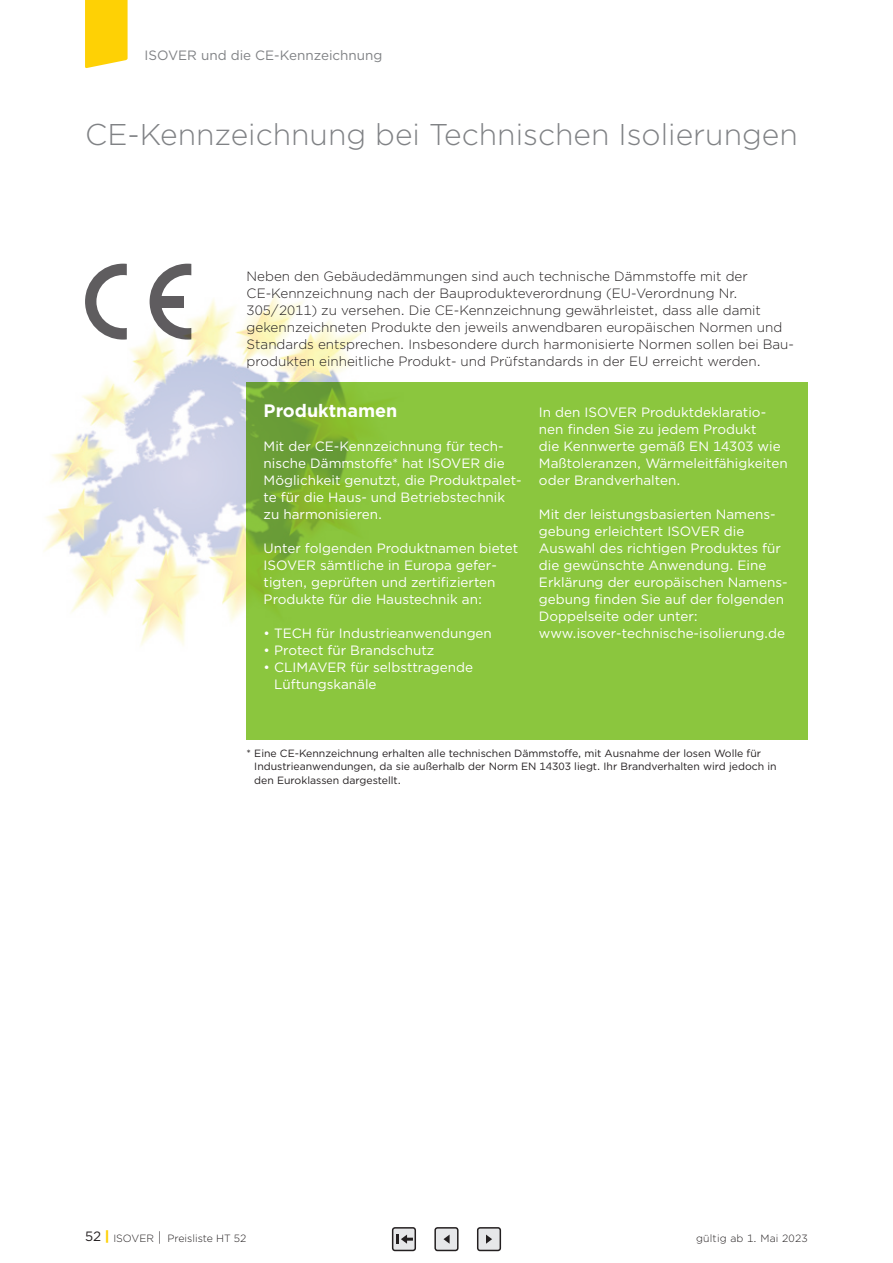
<style>
.page{position:relative;width:893px;height:1263px;background:#fff}
.page>*{position:absolute;margin:0;border:0;box-sizing:border-box;transform-origin:0 0}
.t1{font:300 30px "Gotham";color:#808285}
.t2{font:700 18px "Gotham";color:#fff}
.t3{font:13.5px/17px "Gotham";color:#fff}
.t4{font:300 13.5px/17px "Gotham";color:#231f20}
.t5{font:13.5px "Gotham";color:#808285}
.t6{font:10.5px/13.5px "Gotham";color:#231f20}
.t7{font:300 10.5px "Gotham";color:#231f20}
.t8{font:300 10.5px "Gotham";letter-spacing:.02em;color:#231f20}
.s1{font-weight:400;font-size:13.5px}
.s2{font-weight:900;font-size:13.5px;color:#fed105}
.s3{font-size:13.5px}
</style>
<div class="page">
<div style="left:247px;top:383px;width:561px;height:357px;background:#8bc63e"></div>
<img style="left:44px;top:293px;width:383px;height:358px">
<svg style="left:85px;top:0;width:43px;height:68px;background:#fed416"></svg>
<svg style="left:85px;top:264px;width:42px;height:76px"></svg>
<svg style="left:150px;top:264px;width:41px;height:76px"></svg>
<div style="left:153px;top:296px;width:31px;height:11px;background:#5f5c5f"></div>
<div style="left:393px;top:1228px;width:22px;height:22px;background:#e6e7e9;border-radius:2px"></div>
<div style="left:392px;top:1227px;width:24px;height:24px;border:2px solid #231f20;border-radius:2px"></div>
<svg style="left:396px;top:1234px;width:17px;height:10px"></svg>
<div style="left:435px;top:1228px;width:23px;height:22px;background:#e6e7e9;border-radius:2px"></div>
<div style="left:434px;top:1227px;width:25px;height:24px;border:2px solid #231f20;border-radius:2px"></div>
<svg style="left:443px;top:1234px;width:7px;height:10px"></svg>
<div style="left:478px;top:1228px;width:22px;height:22px;background:#e6e7e9;border-radius:2px"></div>
<div style="left:477px;top:1227px;width:24px;height:24px;border:2px solid #231f20;border-radius:2px"></div>
<svg style="left:486px;top:1234px;width:6px;height:10px"></svg>
<p class="t5" style="left:145px;top:46px;width:239px">ISOVER und die CE-Kennzeichnung</p>
<h1 class="t1" style="left:85px;top:115px;width:714px">CE-Kennzeichnung bei Technischen Isolierungen</h1>
<p class="t4" style="left:247px;top:267px;width:549px">Neben den Gebäudedämmungen sind auch technische Dämmstoffe mit der CE-Kennzeichnung nach der Bauprodukteverordnung (EU-Verordnung Nr.<br>305/2011) zu versehen. Die CE-Kennzeichnung gewährleistet, dass alle damit gekennzeichneten Produkte den jeweils anwendbaren europäischen Normen und Standards entsprechen. Insbesondere durch harmonisierte Normen sollen bei Bau&shy;produkten einheitliche Produkt- und Prüfstandards in der EU erreicht werden.</p>
<h2 class="t2" style="left:264px;top:398px;width:135px">Produktnamen</h2>
<p class="t3" style="left:264px;top:437px;width:260px">Mit der CE-Kennzeichnung für tech&shy;nische Dämmstoffe* hat ISOVER die Möglichkeit genutzt, die Produktpalet&shy;te für die Haus- und Betriebstechnik zu harmonisieren.</p>
<p class="t3" style="left:264px;top:539px;width:256px">Unter folgenden Produktnamen bietet ISOVER sämtliche in Europa gefer&shy;tigten, geprüften und zertifizierten Produkte für die Haustechnik an:</p>
<p class="t3" style="left:264px;top:624px;width:230px">• TECH für Industrieanwendungen</p>
<p class="t3" style="left:264px;top:641px;width:172px">• Protect für Brandschutz</p>
<p class="t3" style="left:274px;top:658px;width:200px;text-indent:-11px">• CLIMAVER für selbsttragende<br>Lüftungskanäle</p>
<p class="t3" style="left:539px;top:403px;width:250px">In den ISOVER Produktdeklaratio&shy;nen finden Sie zu jedem Produkt<br>die Kennwerte gemäß EN 14303 wie<br>Maßtoleranzen, Wärmeleitfähigkeiten oder Brandverhalten.</p>
<p class="t3" style="left:539px;top:505px;width:250px">Mit der leistungsbasierten Namens&shy;gebung erleichtert ISOVER die Auswahl des richtigen Produktes für die gewünschte Anwendung. Eine Erklärung der europäischen Namens&shy;gebung finden Sie auf der folgenden Doppelseite oder unter: www.isover-technische-isolierung.de</p>
<p class="t6" style="left:254px;top:746px;width:524px;text-indent:-8px">* Eine CE-Kennzeichnung erhalten alle technischen Dämmstoffe, mit Ausnahme der losen Wolle für<br>Industrieanwendungen, da sie außerhalb der Norm EN 14303 liegt. Ihr Brandverhalten wird jedoch in den Euroklassen dargestellt.</p>
<p class="t7" style="left:85px;top:1231px;width:163px"><span class="s1">52</span> <span class="s2">|</span> ISOVER <span class="s3">|</span> Preisliste HT 52</p>
<p class="t8" style="left:696px;top:1231px;width:113px">gültig ab 1. Mai 2023</p>
</div>
